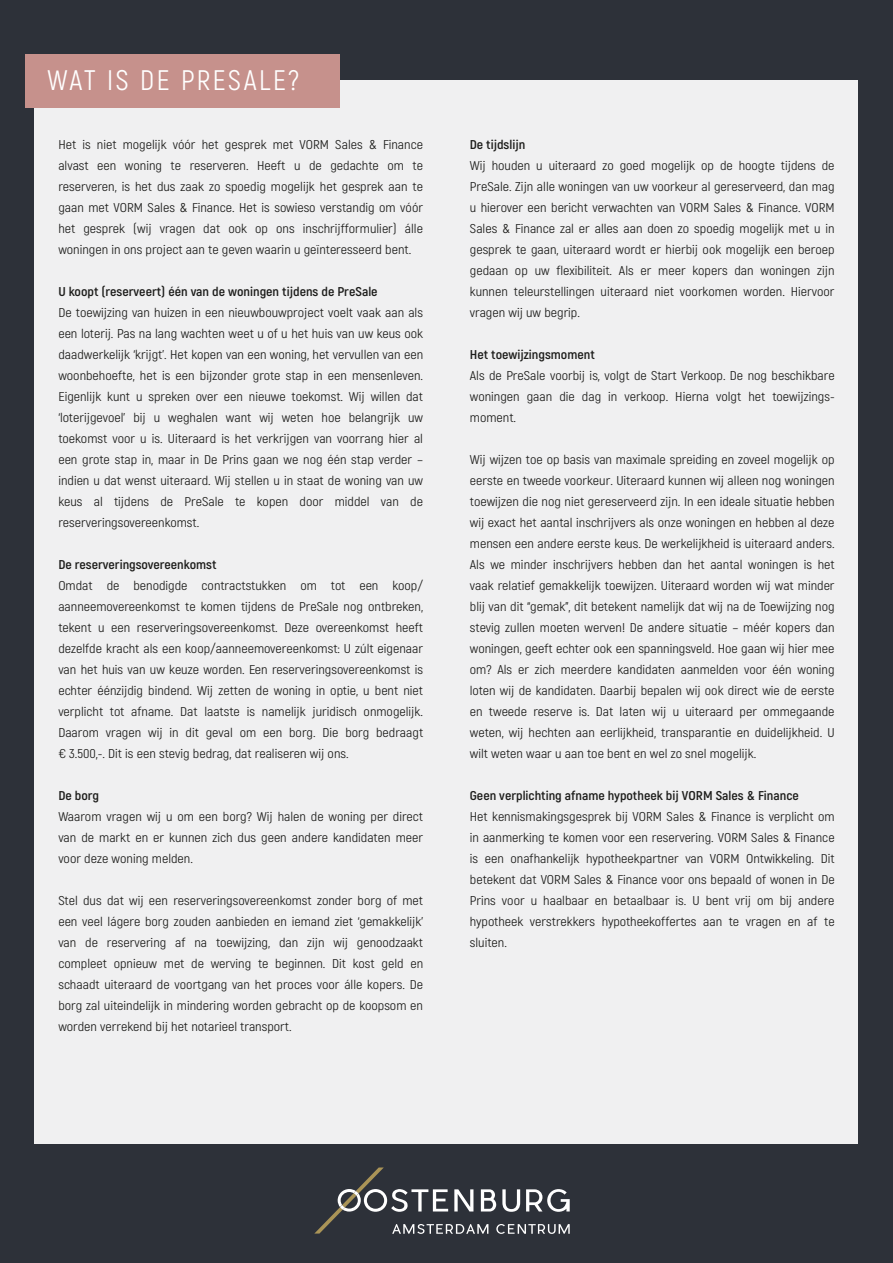
<style>
.page{position:relative;width:893px;height:1263px;background:#2d3139}
.page>*{position:absolute;margin:0;border:0;box-sizing:border-box;transform-origin:0 0}
.t1{font:28.2px "Akrobat";letter-spacing:.09em;color:#fff}
.t2{font:12.75px/21px "Akrobat";color:#1d1d1b;text-align:justify;scale:1.1 1}
.t3{font:700 12.75px "Akrobat";color:#1d1d1b;scale:1.1 1}
</style>
<div class="page">
<svg style="left:314px;top:1167px;width:256px;height:67px"></svg>
<div style="left:34px;top:81px;width:823px;height:1063px;background:#f0f0f1"></div>
<div style="left:26px;top:54px;width:314px;height:53px;background:#c6918c"></div>
<h1 class="t1" style="left:47px;top:63px;width:253px">WAT IS DE PRESALE?</h1>
<p class="t2" style="left:58px;top:134px;width:333px">Het is niet mogelijk vóór het gesprek met VORM Sales &amp; Finance alvast een woning te reserveren. Heeft u de gedachte om te reserveren, is het dus zaak zo spoedig mogelijk het gesprek aan te gaan met VORM Sales &amp; Finance. Het is sowieso verstandig om vóór het gesprek (wij vragen dat ook op ons inschrijfformulier) álle woningen in ons project aan te geven waarin u geïnteresseerd bent.</p>
<p class="t3" style="left:58px;top:283px;width:292px">U koopt (reserveert) één van de woningen tijdens de PreSale</p>
<p class="t2" style="left:58px;top:302px;width:333px">De toewijzing van huizen in een nieuwbouwproject voelt vaak aan als een loterij. Pas na lang wachten weet u of u het huis van uw keus ook daadwerkelijk ‘krijgt’. Het kopen van een woning, het vervullen van een woonbehoefte, het is een bijzonder grote stap in een mensenleven.<br>Eigenlijk kunt u spreken over een nieuwe toekomst. Wij willen dat ‘loterijgevoel’ bij u weghalen want wij weten hoe belangrijk uw toekomst voor u is. Uiteraard is het verkrijgen van voorrang hier al een grote stap in, maar in De Prins gaan we nog één stap verder – indien u dat wenst uiteraard. Wij stellen u in staat de woning van uw keus al tijdens de PreSale te kopen door middel van de reserveringsovereenkomst.</p>
<p class="t3" style="left:58px;top:556px;width:145px">De reserveringsovereenkomst</p>
<p class="t2" style="left:58px;top:575px;width:333px">Omdat de benodigde contractstukken om tot een koop/ aanneemovereenkomst te komen tijdens de PreSale nog ontbreken, tekent u een reserveringsovereenkomst. Deze overeenkomst heeft dezelfde kracht als een koop/aanneemovereenkomst: U zúlt eigenaar van het huis van uw keuze worden. Een reserveringsovereenkomst is echter éénzijdig bindend. Wij zetten de woning in optie, u bent niet verplicht tot afname. Dat laatste is namelijk juridisch onmogelijk.<br>Daarom vragen wij in dit geval om een borg. Die borg bedraagt € 3.500,-. Dit is een stevig bedrag, dat realiseren wij ons.</p>
<p class="t3" style="left:58px;top:787px;width:39px">De borg</p>
<p class="t2" style="left:58px;top:806px;width:333px">Waarom vragen wij u om een borg? Wij halen de woning per direct van de markt en er kunnen zich dus geen andere kandidaten meer voor deze woning melden.</p>
<p class="t2" style="left:58px;top:890px;width:333px">Stel dus dat wij een reserveringsovereenkomst zonder borg of met een veel lágere borg zouden aanbieden en iemand ziet ‘gemakkelijk’ van de reservering af na toewijzing, dan zijn wij genoodzaakt compleet opnieuw met de werving te beginnen. Dit kost geld en schaadt uiteraard de voortgang van het proces voor álle kopers. De borg zal uiteindelijk in mindering worden gebracht op de koopsom en worden verrekend bij het notarieel transport.</p>
<p class="t3" style="left:470px;top:136px;width:52px">De tijdslijn</p>
<p class="t2" style="left:470px;top:155px;width:333px">Wij houden u uiteraard zo goed mogelijk op de hoogte tijdens de PreSale. Zijn alle woningen van uw voorkeur al gereserveerd, dan mag u hierover een bericht verwachten van VORM Sales &amp; Finance. VORM Sales &amp; Finance zal er alles aan doen zo spoedig mogelijk met u in gesprek te gaan, uiteraard wordt er hierbij ook mogelijk een beroep gedaan op uw flexibiliteit. Als er meer kopers dan woningen zijn kunnen teleurstellingen uiteraard niet voorkomen worden. Hiervoor vragen wij uw begrip.</p>
<p class="t3" style="left:470px;top:346px;width:115px">Het toewijzingsmoment</p>
<p class="t2" style="left:470px;top:365px;width:333px">Als de PreSale voorbij is, volgt de Start Verkoop. De nog beschikbare woningen gaan die dag in verkoop. Hierna volgt het toewijzings&shy;moment.</p>
<p class="t2" style="left:470px;top:449px;width:333px">Wij wijzen toe op basis van maximale spreiding en zoveel mogelijk op eerste en tweede voorkeur. Uiteraard kunnen wij alleen nog woningen toewijzen die nog niet gereserveerd zijn. In een ideale situatie hebben wij exact het aantal inschrijvers als onze woningen en hebben al deze mensen een andere eerste keus. De werkelijkheid is uiteraard anders.<br>Als we minder inschrijvers hebben dan het aantal woningen is het vaak relatief gemakkelijk toewijzen. Uiteraard worden wij wat minder blij van dit “gemak”, dit betekent namelijk dat wij na de Toewijzing nog stevig zullen moeten werven! De andere situatie – méér kopers dan woningen, geeft echter ook een spanningsveld. Hoe gaan wij hier mee om? Als er zich meerdere kandidaten aanmelden voor één woning loten wij de kandidaten. Daarbij bepalen wij ook direct wie de eerste en tweede reserve is. Dat laten wij u uiteraard per ommegaande weten, wij hechten aan eerlijkheid, transparantie en duidelijkheid. U wilt weten waar u aan toe bent en wel zo snel mogelijk.</p>
<p class="t3" style="left:470px;top:787px;width:301px">Geen verplichting afname hypotheek bij VORM Sales &amp; Finance</p>
<p class="t2" style="left:470px;top:806px;width:333px">Het kennismakingsgesprek bij VORM Sales &amp; Finance is verplicht om in aanmerking te komen voor een reservering. VORM Sales &amp; Finance is een onafhankelijk hypotheekpartner van VORM Ontwikkeling. Dit betekent dat VORM Sales &amp; Finance voor ons bepaald of wonen in De Prins voor u haalbaar en betaalbaar is. U bent vrij om bij andere hypotheek verstrekkers hypotheekoffertes aan te vragen en af te sluiten.</p>
</div>
